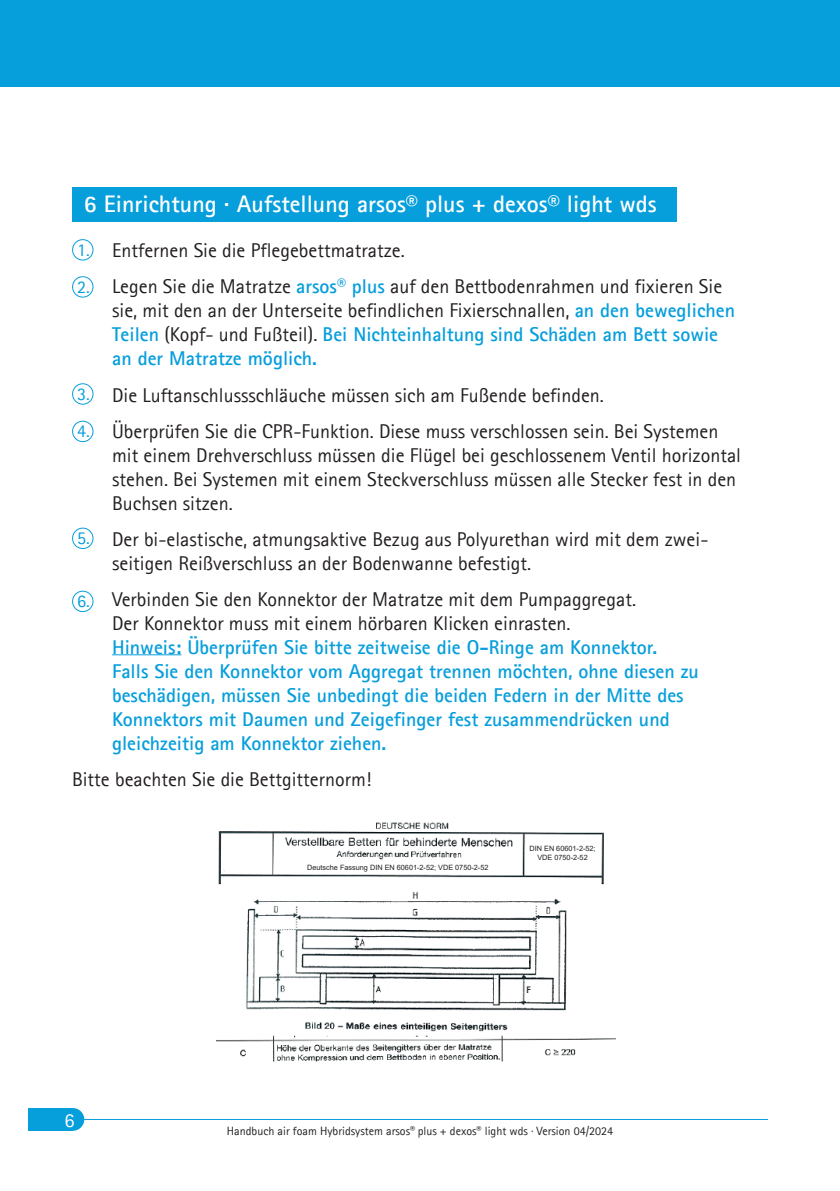
<style>
.page{position:relative;width:840px;height:1191px;background:#fff}
.page>*{position:absolute;margin:0;border:0;box-sizing:border-box;transform-origin:0 0}
.t1{font:700 24px "Agfa Rotis Sans Serif";color:#fff}
.t2{font:20px/24px "Agfa Rotis Sans Serif";color:#231f20}
.t3{font:700 20px/24px "Agfa Rotis Sans Serif";color:#069edb}
.t4{font:20px "Agfa Rotis Sans Serif";color:#fff}
.t5{font:18px "Agfa Rotis Sans Serif";color:#069edb}
.t6{font:12px "Agfa Rotis Sans Serif";color:#231f20}
.t7{font:7.2px/8.8px "Arial";color:#231f20;text-align:center}
.s1{font-weight:700;color:#069edb}
.s2{font-weight:700;font-size:18px;color:#069edb}
.s3{font-weight:400;color:#231f20}
</style>
<div class="page">
<div style="left:0;top:0;width:839px;height:86px;background:#069edb"></div>
<div style="left:28px;top:1108px;width:45px;height:22px;background:#069edb"></div>
<div style="left:62px;top:1108px;width:22px;height:22px;background:#069edb;border-radius:50%"></div>
<hr style="left:72px;top:1119px;width:695px;height:1px;background:#069edb">
<div style="left:72px;top:187px;width:604px;height:34px;background:#069edb"></div>
<hr style="left:112px;top:654px;width:69px;height:1px;background:#069edb">
<div style="left:72px;top:239px;width:21px;height:21px;border:1px solid #069edb;border-radius:50%"></div>
<div style="left:72px;top:276px;width:21px;height:22px;border:1px solid #069edb;border-radius:50%"></div>
<div style="left:72px;top:383px;width:21px;height:22px;border:1px solid #069edb;border-radius:50%"></div>
<div style="left:72px;top:421px;width:21px;height:21px;border:1px solid #069edb;border-radius:50%"></div>
<div style="left:72px;top:527px;width:21px;height:22px;border:1px solid #069edb;border-radius:50%"></div>
<div style="left:72px;top:590px;width:21px;height:22px;border:1px solid #069edb;border-radius:50%"></div>
<img style="left:216px;top:822px;width:399px;height:240px">
<div style="left:503px;top:796px;width:120px;height:36px;background:#fff"></div>
<div style="left:275px;top:862px;width:245px;height:11px;background:#fff"></div>
<div style="left:528px;top:837px;width:68px;height:35px;background:#fff"></div>
<p class="t1" style="left:84px;top:188px;width:574px">6 Einrichtung · Aufstellung arsos® plus + dexos® light wds</p>
<p class="t2" style="left:112px;top:232px;width:611px;line-height:36px">Entfernen Sie die Pflegebettmatratze.<br>Legen Sie die Matratze <span class="s1">arsos</span><span class="s2">®</span> <span class="s1">plus</span> auf den Bettbodenrahmen und fixieren Sie</p>
<p class="t3" style="left:112px;top:298px;width:624px"><span class="s3">sie, mit den an der Unterseite befindlichen Fixierschnallen,</span> an den beweglichen<br>Teilen <span class="s3">(Kopf- und Fußteil).</span> Bei Nichteinhaltung sind Schäden am Bett sowie an der Matratze möglich.</p>
<p class="t2" style="left:112px;top:376px;width:607px;line-height:36px">Die Luftanschlussschläuche müssen sich am Fußende befinden.<br>Überprüfen Sie die CPR-Funktion. Diese muss verschlossen sein. Bei Systemen</p>
<p class="t2" style="left:112px;top:442px;width:630px">mit einem Drehverschluss müssen die Flügel bei geschlossenem Ventil horizontal stehen. Bei Systemen mit einem Steckverschluss müssen alle Stecker fest in den<br>Buchsen sitzen.</p>
<p class="t2" style="left:112px;top:526px;width:597px">Der bi-elastische, atmungsaktive Bezug aus Polyurethan wird mit dem zwei&shy;seitigen Reißverschluss an der Bodenwanne befestigt.</p>
<p class="t2" style="left:112px;top:586px;width:525px">Verbinden Sie den Konnektor der Matratze mit dem Pumpaggregat.<br>Der Konnektor muss mit einem hörbaren Klicken einrasten.</p>
<p class="t3" style="left:112px;top:634px;width:588px">Hinweis: Überprüfen Sie bitte zeitweise die O-Ringe am Konnektor.<br>Falls Sie den Konnektor vom Aggregat trennen möchten, ohne diesen zu beschädigen, müssen Sie unbedingt die beiden Federn in der Mitte des Konnektors mit Daumen und Zeigefinger fest zusammendrücken und gleichzeitig am Konnektor ziehen.</p>
<p class="t2" style="left:72px;top:766px;width:301px">Bitte beachten Sie die Bettgitternorm!</p>
<p class="t5" style="left:77px;top:239px;width:14px">1.</p>
<p class="t5" style="left:77px;top:276px;width:14px">2.</p>
<p class="t5" style="left:77px;top:383px;width:14px">3.</p>
<p class="t5" style="left:77px;top:420px;width:14px">4.</p>
<p class="t5" style="left:77px;top:527px;width:14px">5.</p>
<p class="t5" style="left:77px;top:590px;width:14px">6.</p>
<p class="t4" style="left:64px;top:1108px;width:11px">6</p>
<p class="t7" style="left:307px;top:863px;width:183px">Deutsche Fassung DIN EN 60601-2-52; VDE 0750-2-52</p>
<p class="t7" style="left:529px;top:844px;width:68px">DIN EN 60601-2-52;<br>VDE 0750-2-52</p>
<p class="t6" style="left:227px;top:1123px;width:387px">Handbuch air foam Hybridsystem arsos<sup>®</sup> plus + dexos<sup>®</sup> light wds · Version 04/2024</p>
</div>
